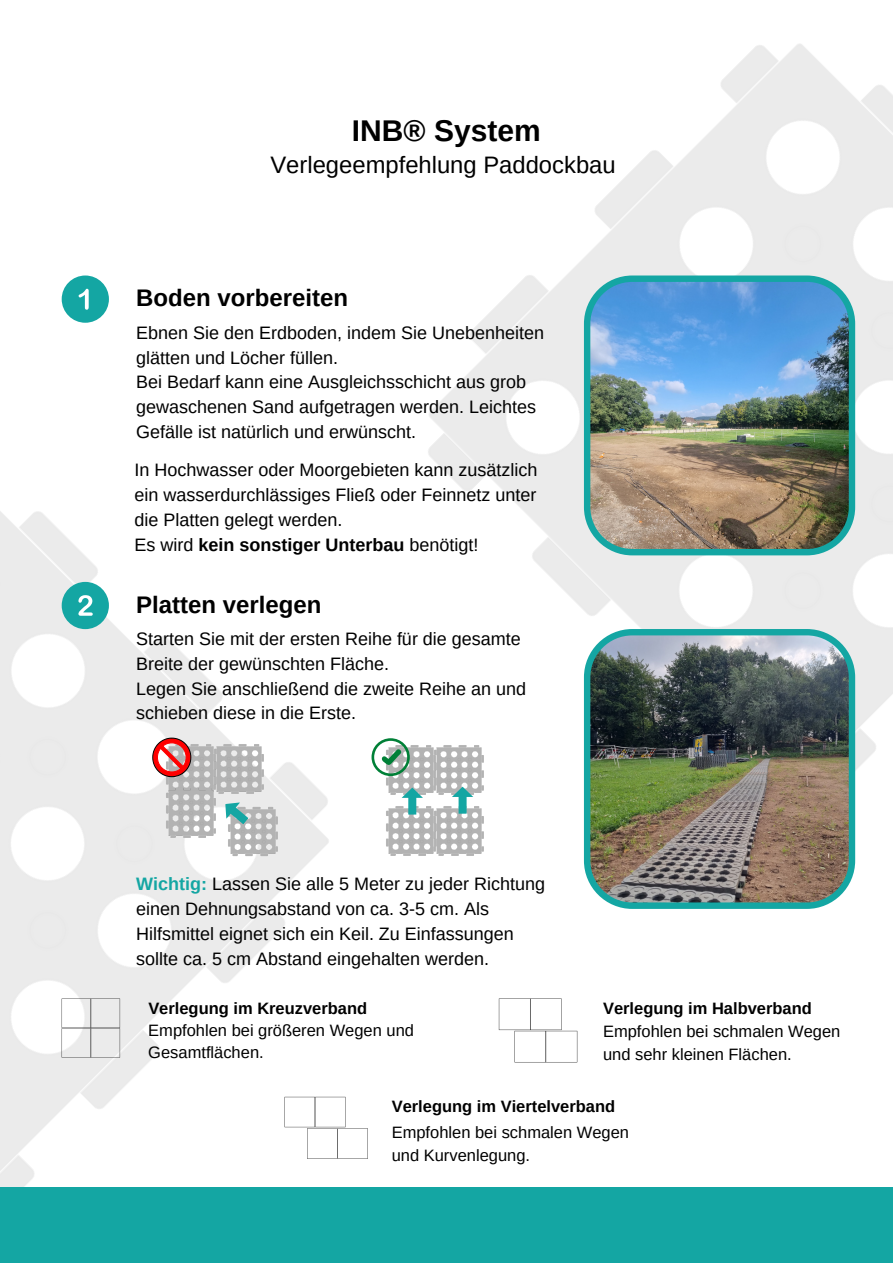
<style>
.page{position:relative;width:893px;height:1264px;background:#fff}
.page>*{position:absolute;margin:0;border:0;box-sizing:border-box;transform-origin:0 0}
.t1{font:700 30px "Arimo";color:#000}
.t2{font:700 24px "Arimo";color:#000}
.t3{font:23.85px "Arimo";color:#000}
.t4{font:18px/24.8px "Arimo";color:#000}
.t5{font:16.5px/22.5px "Arimo";color:#000}
.t6{font:700 16.5px "Arimo";color:#000}
.s1{font-weight:700}
.s2{font-weight:700;color:#14a6a3}
</style>
<div class="page">
<img style="left:486px;top:44px;width:406px;height:865px">
<div style="left:62px;top:275px;width:47px;height:48px;background:#14a6a3;border-radius:50%"></div>
<svg style="left:79px;top:289px;width:10px;height:21px"></svg>
<img style="left:0;top:313px;width:486px;height:873px">
<div style="left:62px;top:582px;width:47px;height:47px;background:#14a6a3;border-radius:50%"></div>
<svg style="left:78px;top:595px;width:15px;height:20px"></svg>
<img style="left:584px;top:275px;width:271px;height:280px">
<img style="left:584px;top:629px;width:271px;height:279px">
<img style="left:160px;top:737px;width:47px;height:44px">
<img style="left:207px;top:737px;width:63px;height:63px">
<img style="left:160px;top:781px;width:63px;height:63px">
<img style="left:221px;top:800px;width:63px;height:63px">
<svg style="left:218px;top:795px;width:35px;height:34px"></svg>
<svg style="left:153px;top:738px;width:38px;height:38px"></svg>
<img style="left:379px;top:738px;width:48px;height:61px">
<img style="left:427px;top:738px;width:63px;height:61px">
<img style="left:379px;top:799px;width:48px;height:63px">
<img style="left:427px;top:799px;width:63px;height:63px">
<svg style="left:401px;top:787px;width:22px;height:27px"></svg>
<svg style="left:452px;top:786px;width:21px;height:27px"></svg>
<svg style="left:371px;top:738px;width:39px;height:38px"></svg>
<svg style="left:62px;top:998px;width:58px;height:59px"></svg>
<svg style="left:499px;top:998px;width:78px;height:64px"></svg>
<svg style="left:284px;top:1096px;width:84px;height:62px"></svg>
<div style="left:0;top:1186px;width:892px;height:76px;background:#14a6a3"></div>
<h1 class="t1" style="left:352px;top:114px;width:190px">INB® System</h1>
<h3 class="t3" style="left:270px;top:151px;width:347px">Verlegeempfehlung Paddockbau</h3>
<h2 class="t2" style="left:136px;top:285px;width:213px">Boden vorbereiten</h2>
<p class="t4" style="left:136px;top:320px;width:409px">Ebnen Sie den Erdboden, indem Sie Unebenheiten glätten und Löcher füllen.<br>Bei Bedarf kann eine Ausgleichsschicht aus grob gewaschenen Sand aufgetragen werden. Leichtes Gefälle ist natürlich und erwünscht.</p>
<p class="t4" style="left:134px;top:458px;width:404px">In Hochwasser oder Moorgebieten kann zusätzlich ein wasserdurchlässiges Fließ oder Feinnetz unter die Platten gelegt werden.<br>Es wird <span class="s1">kein sonstiger Unterbau</span> benötigt!</p>
<h2 class="t2" style="left:136px;top:591px;width:187px">Platten verlegen</h2>
<p class="t4" style="left:136px;top:626px;width:391px">Starten Sie mit der ersten Reihe für die gesamte Breite der gewünschten Fläche.<br>Legen Sie anschließend die zweite Reihe an und schieben diese in die Erste.</p>
<p class="t4" style="left:136px;top:871px;width:410px"><span class="s2">Wichtig:</span> Lassen Sie alle 5 Meter zu jeder Richtung einen Dehnungsabstand von ca. 3-5 cm. Als Hilfsmittel eignet sich ein Keil. Zu Einfassungen sollte ca. 5 cm Abstand eingehalten werden.</p>
<p class="t6" style="left:148px;top:998px;width:220px">Verlegung im Kreuzverband</p>
<p class="t5" style="left:148px;top:1018px;width:267px">Empfohlen bei größeren Wegen und<br>Gesamtflächen.</p>
<p class="t6" style="left:603px;top:998px;width:210px">Verlegung im Halbverband</p>
<p class="t5" style="left:603px;top:1020px;width:239px">Empfohlen bei schmalen Wegen und sehr kleinen Flächen.</p>
<p class="t6" style="left:392px;top:1097px;width:225px">Verlegung im Viertelverband</p>
<p class="t5" style="left:391px;top:1121px;width:239px">Empfohlen bei schmalen Wegen und Kurvenlegung.</p>
</div>
